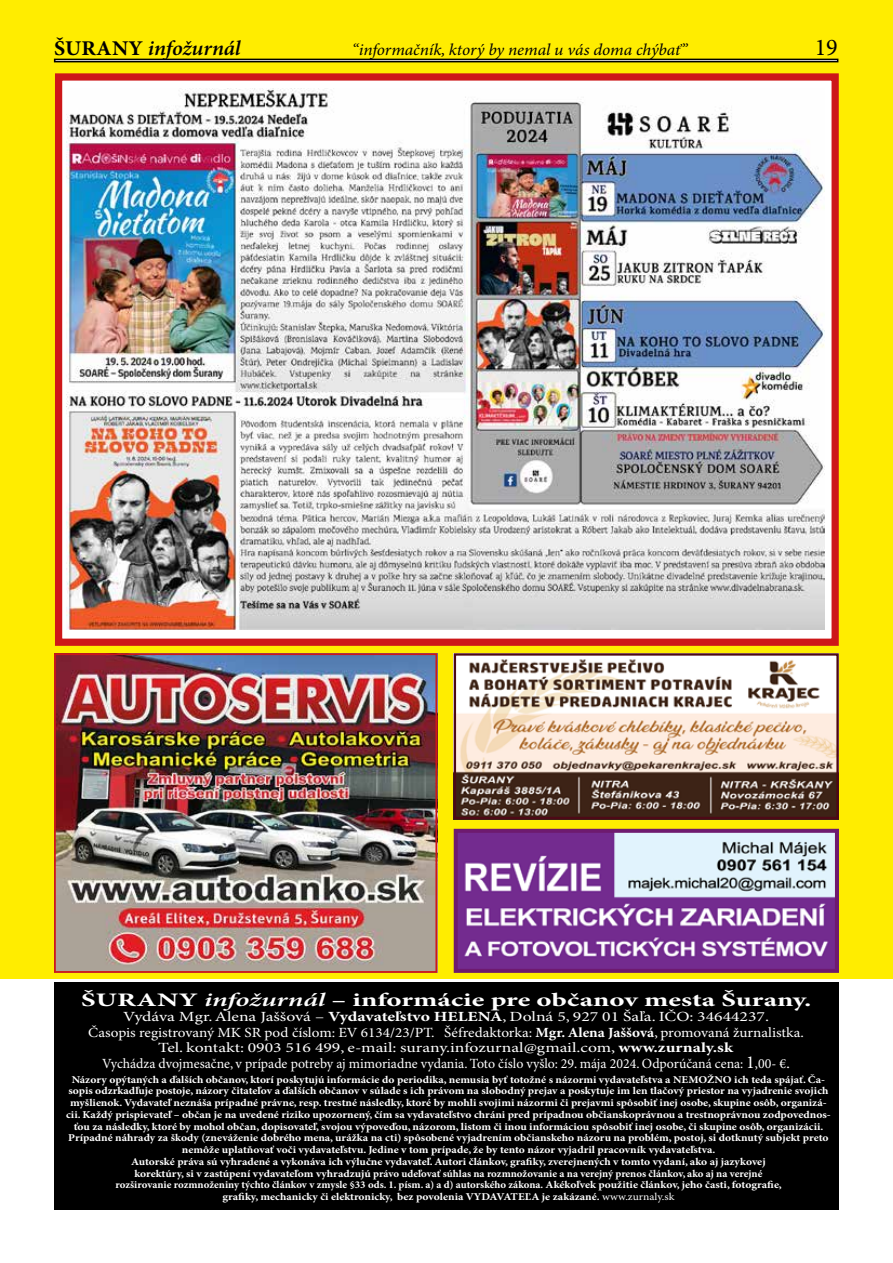
<style>
.page{position:relative;width:893px;height:1263px;background:#fff}
.page>*{position:absolute;margin:0;border:0;box-sizing:border-box;transform-origin:0 0}
.t1{font:24px "Minion Pro";color:#000}
.t2{font:italic 600 21px "Minion Pro";letter-spacing:-.01em;color:#000;scale:1.05 1}
.t3{font:700 19.05px "Minion Pro";color:#fff;scale:1.51 1}
.t4{font:italic 16.5px "Minion Pro";letter-spacing:-.005em;color:#000;scale:1.05 1}
.t5{font:13.95px/15.5px "Minion Pro";color:#fff;text-align:center;scale:1.26 1}
.t6{font:700 10.5px/11.7px "Minion Pro";color:#fff;text-align:center;scale:1.1 1}
.s1{font-weight:700;font-style:normal}
.s2{font-weight:600;font-style:italic}
.s3{font-weight:700}
.s4{font-size:18.3px}
.s5{font-weight:400}
</style>
<div class="page">
<div style="left:0;top:0;width:893px;height:978px;background:#ffed00"></div>
<div style="left:54px;top:982px;width:785px;height:228px;background:#000"></div>
<img style="left:57px;top:656px;width:377px;height:314px">
<div style="left:54px;top:653px;width:383px;height:320px;border:2px solid #cd1719"></div>
<img style="left:459px;top:834px;width:375px;height:134px">
<div style="left:454px;top:829px;width:385px;height:144px;border:4px solid #6e1a6f"></div>
<div style="left:59px;top:77px;width:776px;height:565px;background:#fff"></div>
<img style="left:67px;top:89px;width:757px;height:541px">
<div style="left:55px;top:73px;width:784px;height:573px;border:7px solid #cd1719"></div>
<img style="left:457px;top:656px;width:379px;height:160px">
<div style="left:454px;top:653px;width:385px;height:166px;border:2px solid #4d0916"></div>
<div style="left:54px;top:59px;width:784px;height:3px;border:2px solid #000"></div>
<h2 class="t2" style="left:54px;top:35px;width:179px"><span class="s1">ŠURANY</span> infožurnál</h2>
<h3 class="t4" style="left:352px;top:40px;width:321px">“informačník, ktorý by nemal u vás doma chýbať”</h3>
<h1 class="t1" style="left:815px;top:33px;width:25px">19</h1>
<h3 class="t3" style="left:81px;top:988px;width:485px">ŠURANY <span class="s2">infožurnál</span> – informácie pre občanov mesta Šurany.</h3>
<p class="t5" style="left:88px;top:1010px;width:570px">Vydáva Mgr. Alena Jaššová – <span class="s3">Vydavateľstvo HELENA</span>, Dolná 5, 927 01 Šaľa. IČO: 34644237.<br>Časopis registrovaný MK SR pod číslom: EV 6134/23/PT. Šéfredaktorka: <span class="s3">Mgr. Alena Jaššová</span>, promovaná žurnalistka.<br>Tel. kontakt: 0903 516 499, e-mail: surany.infozurnal@gmail.com, <span class="s3">www.zurnaly.sk<br></span>Vychádza dvojmesačne, v prípade potreby aj mimoriadne vydania. Toto číslo vyšlo: 29. mája 2024. Odporúčaná cena: <span class="s4">1</span>,00- €.</p>
<p class="t6" style="left:66px;top:1074px;width:697px">Názory opýtaných a ďalších občanov, ktorí poskytujú informácie do periodika, nemusia byť totožné s názormi vydavateľstva a NEMOŽNO ich teda spájať. Ča&shy;sopis odzrkadľuje postoje, názory čitateľov a ďalších občanov v súlade s ich právom na slobodný prejav a poskytuje im len tlačový priestor na vyjadrenie svojich myšlienok. Vydavateľ neznáša prípadné právne, resp. trestné následky, ktoré by mohli svojimi názormi či prejavmi spôsobiť inej osobe, skupine osôb, organizá&shy;cii. Každý prispievateľ – občan je na uvedené riziko upozornený, čím sa vydavateľstvo chráni pred prípadnou občianskoprávnou a trestnoprávnou zodpovednos&shy;ťou za následky, ktoré by mohol občan, dopisovateľ, svojou výpoveďou, názorom, listom či inou informáciou spôsobiť inej osobe, či skupine osôb, organizácii.<br>Prípadné náhrady za škody (zneváženie dobrého mena, urážka na cti) spôsobené vyjadrením občianskeho názoru na problém, postoj, si dotknutý subjekt preto nemôže uplatňovať voči vydavateľstvu. Jedine v tom prípade, že by tento názor vyjadril pracovník vydavateľstva.<br>Autorské práva sú vyhradené a vykonáva ich výlučne vydavateľ. Autori článkov, grafiky, zverejnených v tomto vydaní, ako aj jazykovej<br>korektúry, si v zastúpení vydavateľom vyhradzujú právo udeľovať súhlas na rozmnožovanie a na verejný prenos článkov, ako aj na verejné<br>rozširovanie rozmnoženiny týchto článkov v zmysle §33 ods. 1. písm. a) a d) autorského zákona. Akékoľvek použitie článkov, jeho časti, fotografie,<br>grafiky, mechanicky či elektronicky, bez povolenia VYDAVATEĽA je zakázané. <span class="s5">www.zurnaly.sk</span></p>
</div>
